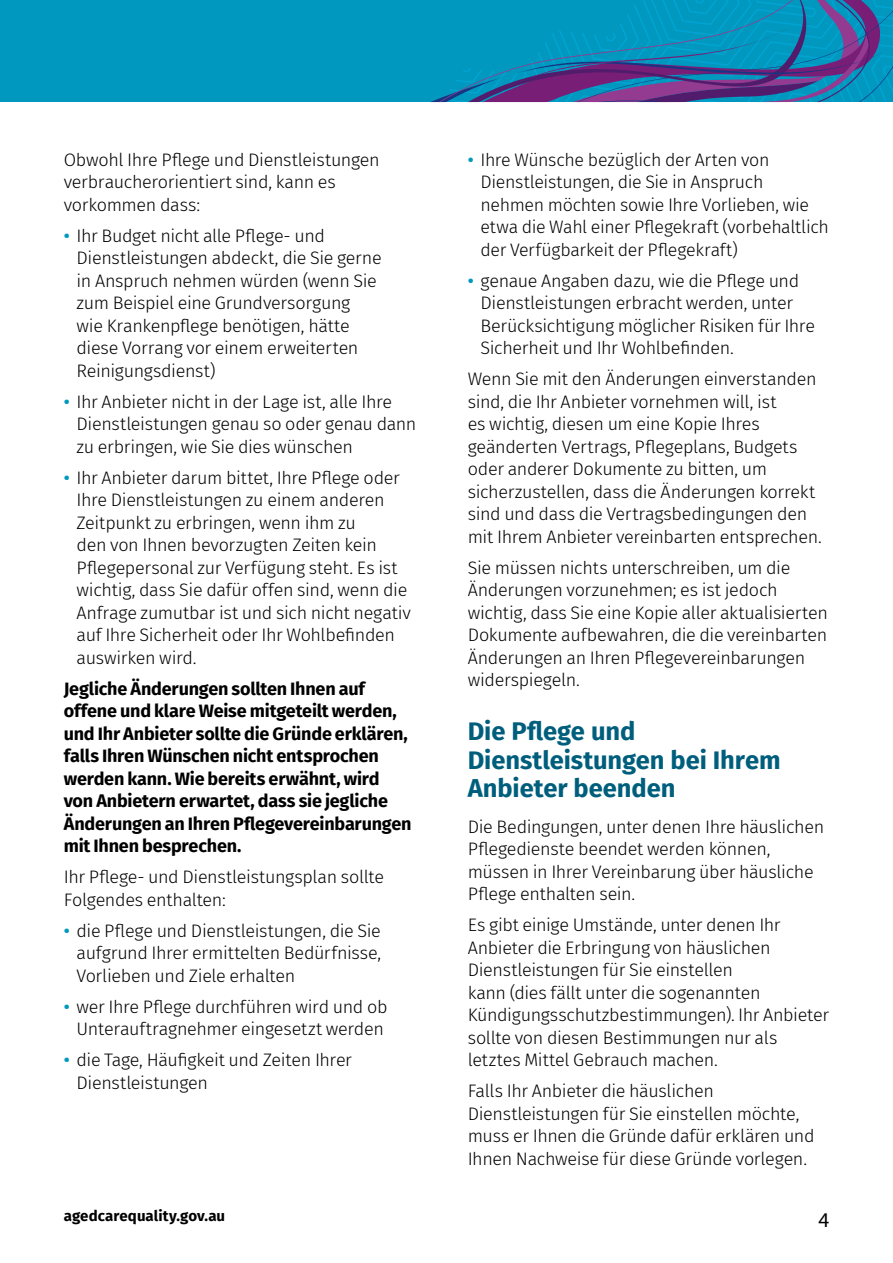
<style>
.page{position:relative;width:893px;height:1263px;background:#fff}
.page>*{position:absolute;margin:0;border:0;box-sizing:border-box;transform-origin:0 0}
.t1{font:700 25.5px/28.5px "Fira Sans";letter-spacing:-.005em;color:#005e7d}
.t2{font:21px "Myriad Pro";color:#000}
.t3{font:300 18px/22.5px "Fira Sans";letter-spacing:-.02em;color:#000}
.t4{font:700 18px/22.5px "Fira Sans";letter-spacing:-.01em;color:#000}
.t5{font:700 15px "Fira Sans";letter-spacing:.005em;color:#000}
.s1{font-weight:500;color:#0098be}
</style>
<div class="page">
<div style="left:0;top:0;width:893px;height:102px;background:#0098be"></div>
<svg style="left:431px;top:0;width:462px;height:102px"></svg>
<p class="t3" style="left:64px;top:148px;width:317px">Obwohl Ihre Pflege und Dienstleistungen verbraucherorientiert sind, kann es vorkommen dass:</p>
<p class="t3" style="left:77px;top:224px;width:307px;text-indent:-13px"><span class="s1">•</span> Ihr Budget nicht alle Pflege- und Dienstleistungen abdeckt, die Sie gerne in Anspruch nehmen würden (wenn Sie zum Beispiel eine Grundversorgung<br>wie Krankenpflege benötigen, hätte diese Vorrang vor einem erweiterten Reinigungsdienst)</p>
<p class="t3" style="left:77px;top:390px;width:341px;text-indent:-13px"><span class="s1">•</span> Ihr Anbieter nicht in der Lage ist, alle Ihre<br>Dienstleistungen genau so oder genau dann zu erbringen, wie Sie dies wünschen</p>
<p class="t3" style="left:77px;top:466px;width:336px;text-indent:-13px"><span class="s1">•</span> Ihr Anbieter darum bittet, Ihre Pflege oder Ihre Dienstleistungen zu einem anderen Zeitpunkt zu erbringen, wenn ihm zu<br>den von Ihnen bevorzugten Zeiten kein Pflegepersonal zur Verfügung steht. Es ist wichtig, dass Sie dafür offen sind, wenn die Anfrage zumutbar ist und sich nicht negativ auf Ihre Sicherheit oder Ihr Wohlbefinden auswirken wird.</p>
<p class="t4" style="left:64px;top:676px;width:349px">Jegliche Änderungen sollten Ihnen auf offene und klare Weise mitgeteilt werden, und Ihr Anbieter sollte die Gründe erklären, falls Ihren Wünschen nicht entsprochen werden kann. Wie bereits erwähnt, wird von Anbietern erwartet, dass sie jegliche Änderungen an Ihren Pflegevereinbarungen mit Ihnen besprechen.</p>
<p class="t3" style="left:64px;top:866px;width:322px">Ihr Pflege- und Dienstleistungsplan sollte<br>Folgendes enthalten:</p>
<p class="t3" style="left:77px;top:919px;width:306px;text-align:justify;text-indent:-13px"><span class="s1">•</span> die Pflege und Dienstleistungen, die Sie aufgrund Ihrer ermittelten Bedürfnisse, Vorlieben und Ziele erhalten</p>
<p class="t3" style="left:64px;top:995px;width:325px;text-align:center"><span class="s1">•</span> wer Ihre Pflege durchführen wird und ob<br>Unterauftragnehmer eingesetzt werden</p>
<p class="t3" style="left:77px;top:1049px;width:277px;text-indent:-13px"><span class="s1">•</span> die Tage, Häufigkeit und Zeiten Ihrer<br>Dienstleistungen</p>
<p class="t3" style="left:480px;top:148px;width:350px;text-indent:-13px"><span class="s1">•</span> Ihre Wünsche bezüglich der Arten von Dienstleistungen, die Sie in Anspruch nehmen möchten sowie Ihre Vorlieben, wie etwa die Wahl einer Pflegekraft (vorbehaltlich der Verfügbarkeit der Pflegekraft)</p>
<p class="t3" style="left:480px;top:269px;width:336px;text-indent:-13px"><span class="s1">•</span> genaue Angaben dazu, wie die Pflege und Dienstleistungen erbracht werden, unter Berücksichtigung möglicher Risiken für Ihre Sicherheit und Ihr Wohlbefinden.</p>
<p class="t3" style="left:468px;top:368px;width:356px">Wenn Sie mit den Änderungen einverstanden sind, die Ihr Anbieter vornehmen will, ist<br>es wichtig, diesen um eine Kopie Ihres geänderten Vertrags, Pflegeplans, Budgets oder anderer Dokumente zu bitten, um sicherzustellen, dass die Änderungen korrekt sind und dass die Vertragsbedingungen den mit Ihrem Anbieter vereinbarten entsprechen.</p>
<p class="t3" style="left:468px;top:556px;width:362px">Sie müssen nichts unterschreiben, um die Änderungen vorzunehmen; es ist jedoch wichtig, dass Sie eine Kopie aller aktualisierten Dokumente aufbewahren, die die vereinbarten Änderungen an Ihren Pflegevereinbarungen widerspiegeln.</p>
<h1 class="t1" style="left:468px;top:715px;width:314px">Die Pflege und<br>Dienstleistungen bei Ihrem<br>Anbieter beenden</h1>
<p class="t3" style="left:468px;top:815px;width:358px">Die Bedingungen, unter denen Ihre häuslichen Pflegedienste beendet werden können, müssen in Ihrer Vereinbarung über häusliche Pflege enthalten sein.</p>
<p class="t3" style="left:468px;top:913px;width:363px">Es gibt einige Umstände, unter denen Ihr Anbieter die Erbringung von häuslichen Dienstleistungen für Sie einstellen<br>kann (dies fällt unter die sogenannten Kündigungsschutzbestimmungen). Ihr Anbieter sollte von diesen Bestimmungen nur als letztes Mittel Gebrauch machen.</p>
<p class="t3" style="left:468px;top:1079px;width:348px">Falls Ihr Anbieter die häuslichen Dienstleistungen für Sie einstellen möchte, muss er Ihnen die Gründe dafür erklären und Ihnen Nachweise für diese Gründe vorlegen.</p>
<p class="t5" style="left:64px;top:1203px;width:163px">agedcarequality.gov.au</p>
<p class="t2" style="left:818px;top:1207px;width:12px">4</p>
</div>
